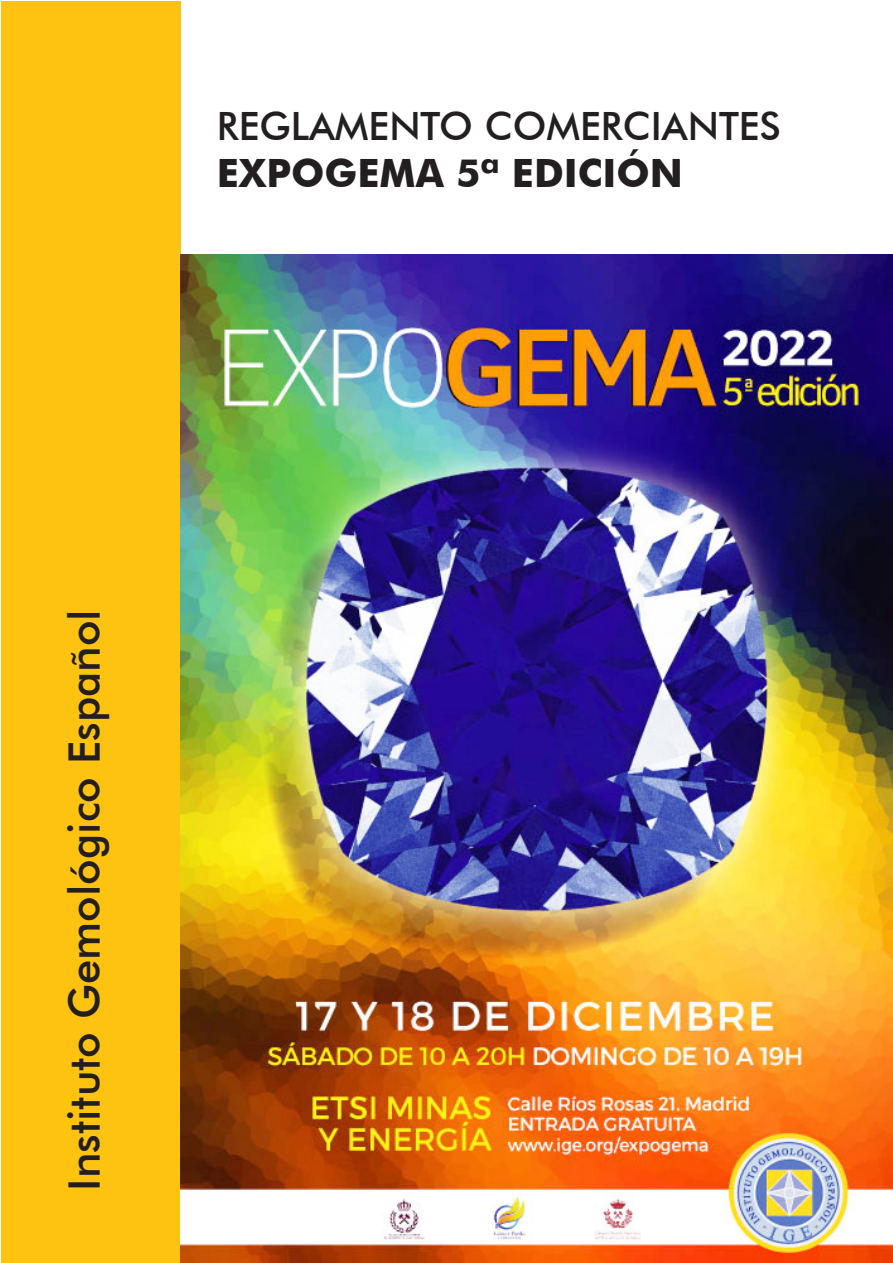
<style>
.page{position:relative;width:893px;height:1263px;background:#fff}
.page>*{position:absolute;margin:0;border:0;box-sizing:border-box;transform-origin:0 0}
.t1{font:500 43.5px "Futura BT";color:#231f20}
.t2{font:500 39px "Futura BT";color:#231f20}
.t3{font:700 39px "Futura BT";color:#231f20}
</style>
<div class="page">
<div style="left:1px;top:1px;width:180px;height:1261px;background:#fec210"></div>
<img style="left:181px;top:254px;width:712px;height:1008px">
<p class="t2" style="left:217px;top:103px;width:566px">REGLAMENTO COMERCIANTES</p>
<p class="t3" style="left:217px;top:149px;width:468px">EXPOGEMA 5ª EDICIÓN</p>
<p class="t1" style="left:58px;top:1191px;width:583px;rotate:-90deg">Instituto Gemológico Español</p>
</div>
